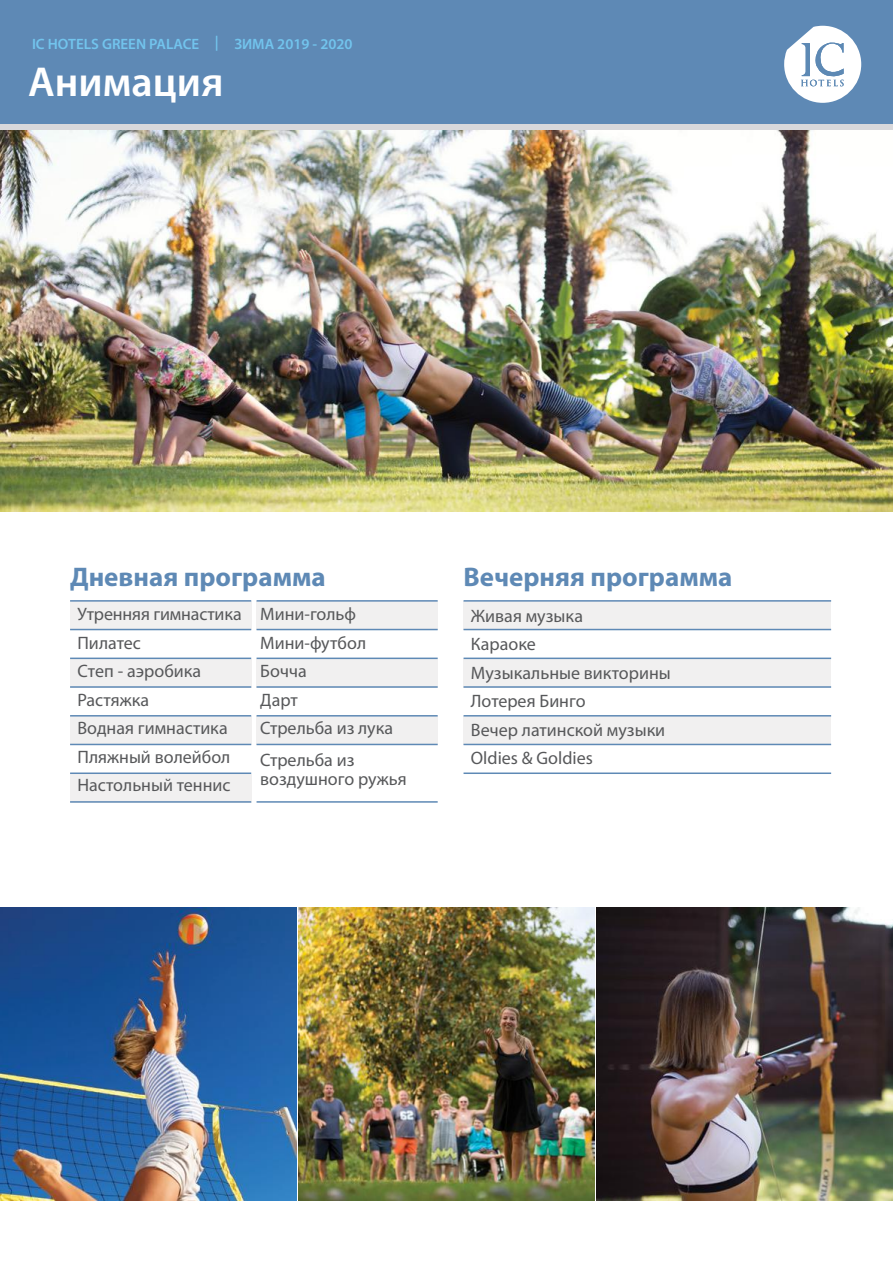
<style>
.page{position:relative;width:893px;height:1263px;background:#fff}
.page>*{position:absolute;margin:0;border:0;box-sizing:border-box;transform-origin:0 0}
.t1{font:600 42px "Myriad Pro";color:#fff}
.t2{font:700 27px "Myriad Pro";color:#5e89b5}
.t3{font:18px/28.5px "Myriad Pro";color:#57585a}
.t4{font:600 15px "Myriad Pro";color:#72c4ed}
</style>
<div class="page">
<div style="left:70px;top:602px;width:181px;height:28px;background:#f1f0f0"></div>
<div style="left:464px;top:602px;width:367px;height:28px;background:#f1f0f0"></div>
<div style="left:257px;top:602px;width:181px;height:28px;background:#f1f0f0"></div>
<div style="left:70px;top:659px;width:181px;height:29px;background:#f1f0f0"></div>
<div style="left:464px;top:659px;width:367px;height:29px;background:#f1f0f0"></div>
<div style="left:257px;top:659px;width:181px;height:29px;background:#f1f0f0"></div>
<div style="left:70px;top:716px;width:181px;height:29px;background:#f1f0f0"></div>
<div style="left:464px;top:716px;width:367px;height:29px;background:#f1f0f0"></div>
<div style="left:257px;top:716px;width:181px;height:29px;background:#f1f0f0"></div>
<div style="left:70px;top:774px;width:181px;height:29px;background:#f1f0f0"></div>
<div style="left:0;top:124px;width:893px;height:7px;background:#d8d8db"></div>
<div style="left:0;top:0;width:893px;height:124px;background:#5e89b5"></div>
<svg style="left:784px;top:26px;width:77px;height:77px"></svg>
<hr style="left:70px;top:600px;width:181px;height:2px;background:#5e89b5">
<hr style="left:464px;top:600px;width:367px;height:2px;background:#5e89b5">
<hr style="left:257px;top:600px;width:181px;height:2px;background:#5e89b5">
<hr style="left:70px;top:658px;width:181px;height:1px;background:#5e89b5">
<hr style="left:464px;top:658px;width:367px;height:1px;background:#5e89b5">
<hr style="left:257px;top:658px;width:181px;height:1px;background:#5e89b5">
<hr style="left:70px;top:715px;width:181px;height:1px;background:#5e89b5">
<hr style="left:464px;top:715px;width:367px;height:1px;background:#5e89b5">
<hr style="left:257px;top:715px;width:181px;height:1px;background:#5e89b5">
<hr style="left:70px;top:772px;width:181px;height:2px;background:#5e89b5">
<hr style="left:464px;top:772px;width:367px;height:2px;background:#5e89b5">
<hr style="left:70px;top:629px;width:181px;height:1px;background:#5e89b5">
<hr style="left:464px;top:629px;width:367px;height:1px;background:#5e89b5">
<hr style="left:257px;top:629px;width:181px;height:1px;background:#5e89b5">
<hr style="left:70px;top:686px;width:181px;height:2px;background:#5e89b5">
<hr style="left:464px;top:686px;width:367px;height:2px;background:#5e89b5">
<hr style="left:257px;top:686px;width:181px;height:2px;background:#5e89b5">
<hr style="left:70px;top:744px;width:181px;height:1px;background:#5e89b5">
<hr style="left:464px;top:744px;width:367px;height:1px;background:#5e89b5">
<hr style="left:257px;top:744px;width:181px;height:1px;background:#5e89b5">
<hr style="left:70px;top:801px;width:181px;height:2px;background:#5e89b5">
<hr style="left:257px;top:801px;width:181px;height:2px;background:#5e89b5">
<img style="left:0;top:130px;width:893px;height:382px">
<img style="left:0;top:908px;width:296px;height:292px">
<img style="left:298px;top:908px;width:297px;height:292px">
<img style="left:597px;top:908px;width:296px;height:292px">
<p class="t4" style="left:32px;top:34px;width:322px">IC HOTELS GREEN PALACE | ЗИМА 2019 - 2020</p>
<h1 class="t1" style="left:28px;top:55px;width:197px">Анимация</h1>
<h2 class="t2" style="left:70px;top:559px;width:257px">Дневная программа</h2>
<h2 class="t2" style="left:464px;top:559px;width:270px">Вечерняя программа</h2>
<p class="t3" style="left:77px;top:600px;width:166px">Утренняя гимнастика<br>Пилатес<br>Степ - аэробика<br>Растяжка<br>Водная гимнастика<br>Пляжный волейбол<br>Настольный теннис</p>
<p class="t3" style="left:260px;top:600px;width:135px">Мини-гольф<br>Мини-футбол<br>Бочча<br>Дарт<br>Стрельба из лука</p>
<p class="t3" style="left:471px;top:601px;width:201px">Живая музыка<br>Караоке<br>Музыкальные викторины<br>Лотерея Бинго<br>Вечер латинской музыки<br>Oldies &amp; Goldies</p>
<p class="t3" style="left:260px;top:750px;width:148px;line-height:19.5px">Стрельба из воздушного ружья</p>
</div>
